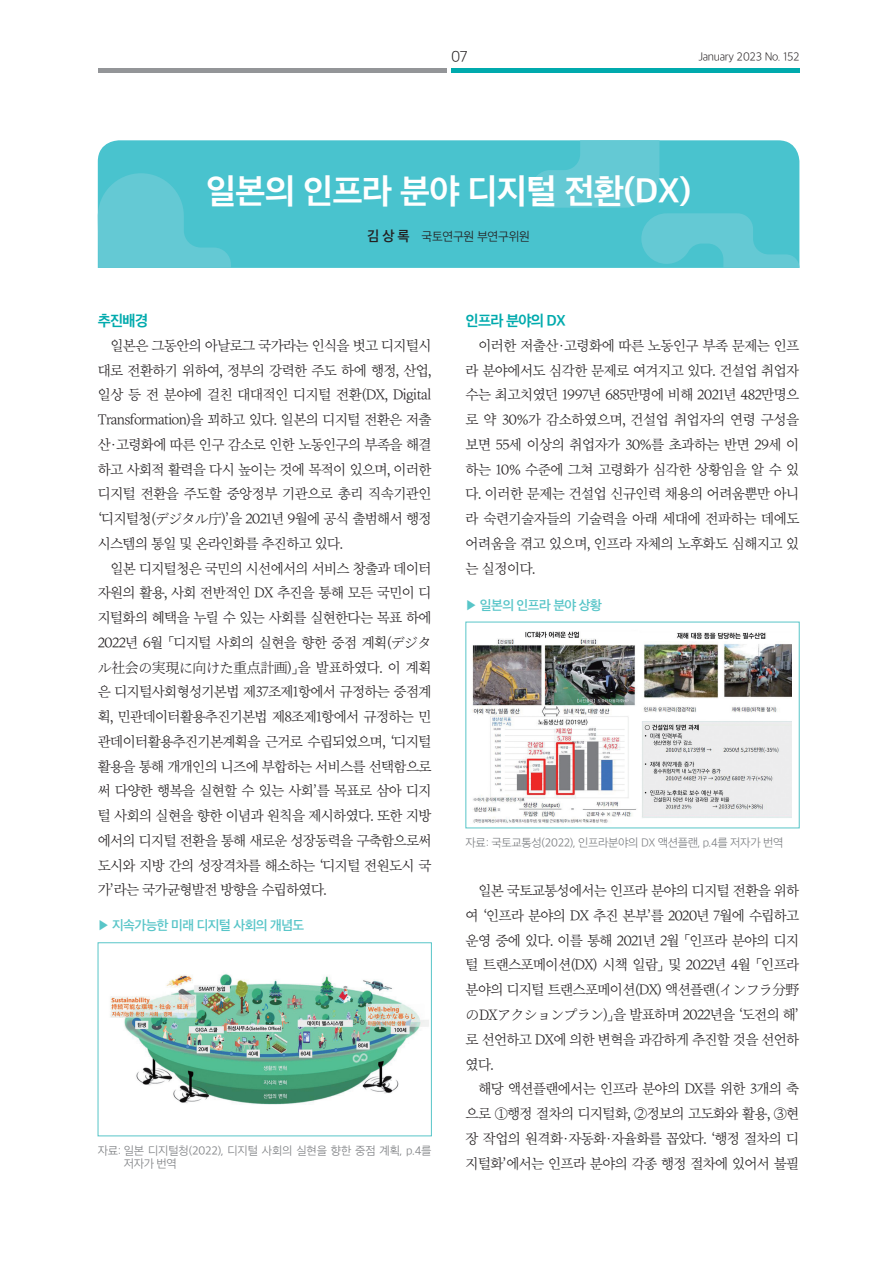
<style>
.page{position:relative;width:893px;height:1263px;background:#fff}
.page>*{position:absolute;margin:0;border:0;box-sizing:border-box;transform-origin:0 0}
.t1{font:33px "SD Gothic Neoa g Bd";letter-spacing:-.025em;color:#fff}
.t2{font:15px "SD Gothic Neoa b Ult Lt";color:#231f20}
.중제{font:14.55px "SD Gothic Neoa g Bd";letter-spacing:-.05em;color:#00aaad}
.본문{font:14.25px/24.8px "SD Myeongjo Neoa b Lt";letter-spacing:-.05em;color:#231f20;text-align:justify}
.t3{font:12.75px "SD Gothic Neoa f Sm";letter-spacing:-.04em;color:#58c5c8}
.t4{font:12px "SD Gothic Neoa c Lt";letter-spacing:-.025em;color:#231f20}
.t5{font:11.25px/13.5px "SD Gothic Neoa c Lt";letter-spacing:-.03em;color:#808285}
.t6{font:11.25px "SD Gothic Neoa b Ult Lt";letter-spacing:-.025em;color:#231f20}
.s1{font-family:"SD Gothic Neoa f Sm";font-size:13.5px}
.s2{font-family:"Noto Serif JP";font-weight:300}
</style>
<div class="page">
<hr style="left:98px;top:68px;width:348px;height:4px;background:#939598">
<hr style="left:451px;top:68px;width:348px;height:4px;background:#00aaad">
<img style="left:110px;top:973px;width:319px;height:132px">
<div style="left:98px;top:942px;width:334px;height:194px;border:1px solid #58c5c8"></div>
<div style="left:98px;top:140px;width:433px;height:128px;background:#49c3ce"></div>
<svg style="left:531px;top:140px;width:268px;height:128px;background:#53c5d0"></svg>
<svg style="left:97px;top:173px;width:134px;height:95px;background:#5bc7d2"></svg>
<img style="left:472px;top:631px;width:165px;height:192px">
<img style="left:642px;top:632px;width:149px;height:186px">
<p class="t2" style="left:451px;top:49px;width:18px">07</p>
<p class="t6" style="left:698px;top:51px;width:102px">January 2023 No. 152</p>
<p class="t1" style="left:206px;top:174px;width:487px">일본의 인프라 분야 디지털 전환(DX)</p>
<p class="t4" style="left:367px;top:230px;width:164px"><span class="s1">김 상 록</span> 국토연구원 부연구위원</p>
<p class="중제" style="left:98px;top:314px;width:52px">추진배경</p>
<p class="본문" style="left:98px;top:334px;width:335px;text-indent:13px">일본은 그동안의 아날로그 국가라는 인식을 벗고 디지털시 대로 전환하기 위하여, 정부의 강력한 주도 하에 행정, 산업, 일상 등 전 분야에 걸친 대대적인 디지털 전환(DX, Digital Transformation)을 꾀하고 있다. 일본의 디지털 전환은 저출 산·고령화에 따른 인구 감소로 인한 노동인구의 부족을 해결 하고 사회적 활력을 다시 높이는 것에 목적이 있으며, 이러한 디지털 전환을 주도할 중앙정부 기관으로 총리 직속기관인 ‘디지털청(<span class="s2">デジタル庁</span>)’을 2021년 9월에 공식 출범해서 행정 시스템의 통일 및 온라인화를 추진하고 있다.</p>
<p class="본문" style="left:98px;top:556px;width:335px;text-indent:13px">일본 디지털청은 국민의 시선에서의 서비스 창출과 데이터 자원의 활용, 사회 전반적인 DX 추진을 통해 모든 국민이 디 지털화의 혜택을 누릴 수 있는 사회를 실현한다는 목표 하에 2022년 6월 「디지털 사회의 실현을 향한 중점 계획(<span class="s2">デジタル社会の実現に向けた重点計画</span>)」을 발표하였다. 이 계획</p>
<p class="본문" style="left:98px;top:680px;width:335px">은 디지털사회형성기본법 제37조제1항에서 규정하는 중점계 획, 민관데이터활용추진기본법 제8조제1항에서 규정하는 민 관데이터활용추진기본계획을 근거로 수립되었으며, ‘디지털 활용을 통해 개개인의 니즈에 부합하는 서비스를 선택함으로 써 다양한 행복을 실현할 수 있는 사회’를 목표로 삼아 디지 털 사회의 실현을 향한 이념과 원칙을 제시하였다. 또한 지방 에서의 디지털 전환을 통해 새로운 성장동력을 구축함으로써 도시와 지방 간의 성장격차를 해소하는 ‘디지털 전원도시 국 가’라는 국가균형발전 방향을 수립하였다.</p>
<p class="t3" style="left:98px;top:919px;width:208px">▶ 지속가능한 미래 디지털 사회의 개념도</p>
<p class="t5" style="left:124px;top:1143px;width:309px;text-indent:-26px">자료: 일본 디지털청(2022), 디지털 사회의 실현을 향한 중점 계획, p.4를 저자가 번역</p>
<p class="중제" style="left:466px;top:314px;width:102px">인프라 분야의 DX</p>
<p class="본문" style="left:466px;top:334px;width:335px;text-indent:13px">이러한 저출산・ 고령화에 따른 노동인구 부족 문제는 인프 라 분야에서도 심각한 문제로 여겨지고 있다. 건설업 취업자 수는 최고치였던 1997년 685만명에 비해 2021년 482만명으 로 약 30%가 감소하였으며, 건설업 취업자의 연령 구성을 보면 55세 이상의 취업자가 30%를 초과하는 반면 29세 이 하는 10% 수준에 그쳐 고령화가 심각한 상황임을 알 수 있 다. 이러한 문제는 건설업 신규인력 채용의 어려움뿐만 아니 라 숙련기술자들의 기술력을 아래 세대에 전파하는 데에도 어려움을 겪고 있으며, 인프라 자체의 노후화도 심해지고 있 는 실정이다.</p>
<p class="t3" style="left:466px;top:598px;width:138px">▶ 일본의 인프라 분야 상황</p>
<p class="t5" style="left:466px;top:835px;width:319px">자료: 국토교통성(2022), 인프라분야의 DX 액션플랜, p.4를 저자가 번역</p>
<p class="본문" style="left:466px;top:879px;width:335px;text-indent:13px">일본 국토교통성에서는 인프라 분야의 디지털 전환을 위하 여 ‘인프라 분야의 DX 추진 본부’를 2020년 7월에 수립하고 운영 중에 있다. 이를 통해 2021년 2월 「인프라 분야의 디지 털 트랜스포메이션(DX) 시책 일람」 및 2022년 4월 「인프라 분야의 디지털 트랜스포메이션(DX) 액션플랜(<span class="s2">インフラ分野のDXアクションプラン</span>)」을 발표하며 2022년을 ‘도전의 해’ 로 선언하고 DX에 의한 변혁을 과감하게 추진할 것을 선언하 였다.</p>
<p class="본문" style="left:466px;top:1077px;width:335px;text-indent:13px">해당 액션플랜에서는 인프라 분야의 DX를 위한 3개의 축 으로 ①행정 절차의 디지털화, ②정보의 고도화와 활용, ③현 장 작업의 원격화・ 자동화・ 자율화를 꼽았다. ‘행정 절차의 디 지털화’에서는 인프라 분야의 각종 행정 절차에 있어서 불필</p>
</div>
